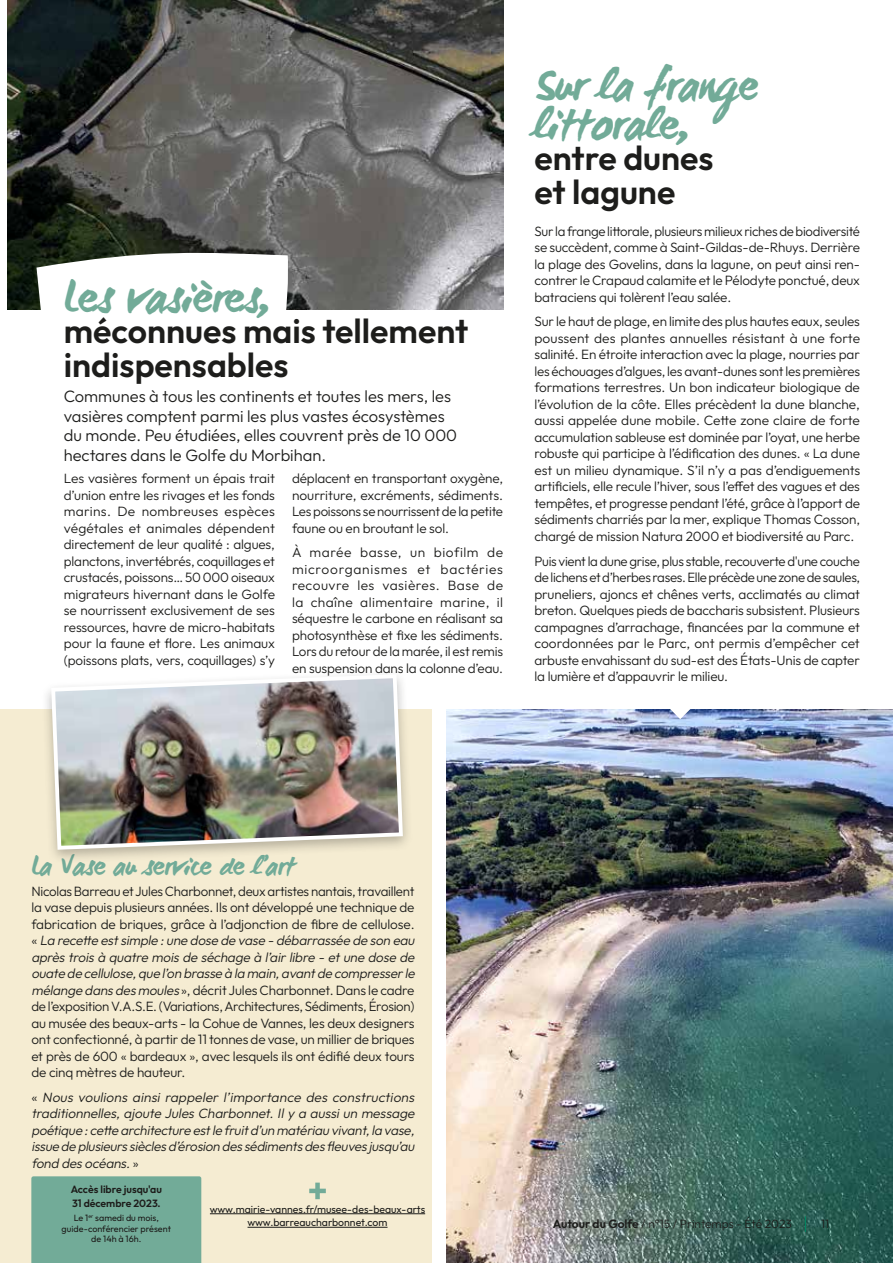
<style>
.page{position:relative;width:893px;height:1263px;background:#fff}
.page>*{position:absolute;margin:0;border:0;box-sizing:border-box;transform-origin:0 0}
.t1{font:700 45.15px/39.3px "WC Mano Negra Bta";color:#72ab98}
.t2{font:600 33.9px/33.9px "Outfit";color:#1d1d1b}
.t3{font:700 27px "WC Mano Negra Bta";color:#72ab98}
.t4{font:300 16.5px/19.8px "Outfit";color:#1d1d1b}
.t5{font:300 13.5px/16.5px "Outfit";letter-spacing:-.01em;color:#1d1d1b;text-align:justify}
.t6{font:italic 300 13.5px/16.5px "Outfit";letter-spacing:-.02em;color:#1d1d1b;text-align:justify}
.t7{font:300 12px "Outfit";color:#1d1d1b}
.t8{font:10.5px/13.5px "Outfit";color:#1d1d1b;text-align:center}
.t9{font:600 10.5px/13.5px "Outfit";color:#1d1d1b}
.t10{font:9px/10.5px "Outfit";color:#1d1d1b;text-align:center}
.s1{font-style:italic}
.s2{font-style:normal}
.s3{font-weight:600}
</style>
<div class="page">
<div style="left:0;top:709px;width:432px;height:554px;background:#f5ecd2"></div>
<img style="left:7px;top:0;width:496px;height:310px">
<div style="left:41px;top:669px;width:372px;height:196px;background:#1d1d1b;opacity:.3"></div>
<img style="left:49px;top:672px;width:356px;height:180px">
<svg style="left:37px;top:248px;width:251px;height:62px"></svg>
<hr style="left:210px;top:1213px;width:215px;height:1px;background:#1d1d1b">
<hr style="left:248px;top:1227px;width:140px;height:1px;background:#1d1d1b">
<div style="left:315px;top:1182px;width:5px;height:17px;background:#72ab98"></div>
<hr style="left:309px;top:1189px;width:17px;height:4px;background:#72ab98">
<img style="left:446px;top:709px;width:447px;height:554px">
<svg style="left:669px;top:709px;width:22px;height:10px"></svg>
<div style="left:31px;top:1176px;width:170px;height:87px;background:#72ab98"></div>
<svg style="left:805px;top:1216px;width:1px;height:16px"></svg>
<h1 class="t1" style="left:64px;top:274px;width:208px">Les vasières,</h1>
<h2 class="t2" style="left:64px;top:314px;width:406px">méconnues mais tellement indispensables</h2>
<p class="t4" style="left:64px;top:386px;width:395px">Communes à tous les continents et toutes les mers, les vasières comptent parmi les plus vastes écosystèmes du monde. Peu étudiées, elles couvrent près de 10 000 hectares dans le Golfe du Morbihan.</p>
<p class="t5" style="left:64px;top:470px;width:213px">Les vasières forment un épais trait d’union entre les rivages et les fonds marins. De nombreuses espèces végétales et animales dépendent directement de leur qualité : algues, planctons, invertébrés, coquillages et crustacés, poissons… 50 000 oiseaux migrateurs hivernant dans le Golfe se nourrissent exclusivement de ses ressources, havre de micro-habitats pour la faune et flore. Les animaux (poissons plats, vers, coquillages) s’y</p>
<p class="t5" style="left:292px;top:470px;width:213px">déplacent en transportant oxygène, nourriture, excréments, sédiments.<br>Les poissons se nourrissent de la petite faune ou en broutant le sol.</p>
<p class="t5" style="left:292px;top:544px;width:213px">À marée basse, un biofilm de microorganismes et bactéries recouvre les vasières. Base de la chaîne alimentaire marine, il séquestre le carbone en réalisant sa photosynthèse et fixe les sédiments.<br>Lors du retour de la marée, il est remis en suspension dans la colonne d’eau.</p>
<h1 class="t1" style="left:534px;top:61px;width:226px">Sur la frange littorale,</h1>
<h2 class="t2" style="left:534px;top:141px;width:181px">entre dunes et lagune</h2>
<p class="t5" style="left:534px;top:222px;width:327px">Sur la frange littorale, plusieurs milieux riches de biodiversité se succèdent, comme à Saint-Gildas-de-Rhuys. Derrière la plage des Govelins, dans la lagune, on peut ainsi ren&shy;contrer le Crapaud calamite et le Pélodyte ponctué, deux batraciens qui tolèrent l’eau salée.</p>
<p class="t5" style="left:534px;top:313px;width:327px">Sur le haut de plage, en limite des plus hautes eaux, seules poussent des plantes annuelles résistant à une forte salinité. En étroite interaction avec la plage, nourries par les échouages d’algues, les avant-dunes sont les premières formations terrestres. Un bon indicateur biologique de l’évolution de la côte. Elles précèdent la dune blanche, aussi appelée dune mobile. Cette zone claire de forte accumulation sableuse est dominée par l’oyat, une herbe robuste qui participe à l’édification des dunes. « La dune est un milieu dynamique. S’il n’y a pas d’endiguements artificiels, elle recule l’hiver, sous l’effet des vagues et des tempêtes, et progresse pendant l’été, grâce à l’apport de sédiments charriés par la mer, explique Thomas Cosson, chargé de mission Natura 2000 et biodiversité au Parc.</p>
<p class="t5" style="left:534px;top:552px;width:327px">Puis vient la dune grise, plus stable, recouverte d'une couche de lichens et d’herbes rases. Elle précède une zone de saules, pruneliers, ajoncs et chênes verts, acclimatés au climat breton. Quelques pieds de baccharis subsistent. Plusieurs campagnes d’arrachage, financées par la commune et coordonnées par le Parc, ont permis d’empêcher cet arbuste envahissant du sud-est des États-Unis de capter la lumière et d’appauvrir le milieu.</p>
<h3 class="t3" style="left:31px;top:848px;width:265px">La Vase au service de l’art</h3>
<p class="t5" style="left:31px;top:882px;width:388px;text-align:left">Nicolas Barreau et Jules Charbonnet, deux artistes nantais, travaillent la vase depuis plusieurs années. Ils ont développé une technique de fabrication de briques, grâce à l’adjonction de fibre de cellulose. « <span class="s1">La recette estsimple :une dose de vase - débarrassée de son eau après trois à quatre mois de séchage à l’air libre - et une dose de ouate de cellulose,que l’on brasse à la main,avantde compresser le mélange dans des moules</span> », décrit Jules Charbonnet. Dans le cadre de l’exposition V.A.S.E. (Variations, Architectures, Sédiments, Érosion) au musée des beaux-arts - la Cohue de Vannes, les deux designers ont confectionné, à partir de 11 tonnes de vase, un millier de briques et près de 600 « bardeaux », avec lesquels ils ont édifié deux tours de cinq mètres de hauteur.</p>
<p class="t6" style="left:31px;top:1089px;width:387px"><span class="s2">«</span> Nous voulions ainsi rappeler l’importance des constructions traditionnelles, ajoute Jules Charbonnet. Il y a aussi un message poétique :cette architecture estle fruitd’un matériau vivant,la vase, issue de plusieurs siècles d’érosion des sédiments des fleuves jusqu’au fond des océans.<span class="s2">»</span></p>
<p class="t9" style="left:71px;top:1182px;width:93px">Accès libre jusqu'au<br>31 décembre 2023.</p>
<p class="t10" style="left:62px;top:1213px;width:111px">Le 1<sup>er</sup> samedi du mois, guide-conférencier présent de 14h à 16h.</p>
<p class="t7" style="left:553px;top:1217px;width:241px"><span class="s3">Autour du Golfe</span> / n°15 / Printemps - Été 2023</p>
<p class="t7" style="left:821px;top:1217px;width:10px">11</p>
<p class="t8" style="left:210px;top:1202px;width:217px">www.mairie-vannes.fr/musee-des-beaux-arts www.barreaucharbonnet.com</p>
</div>
